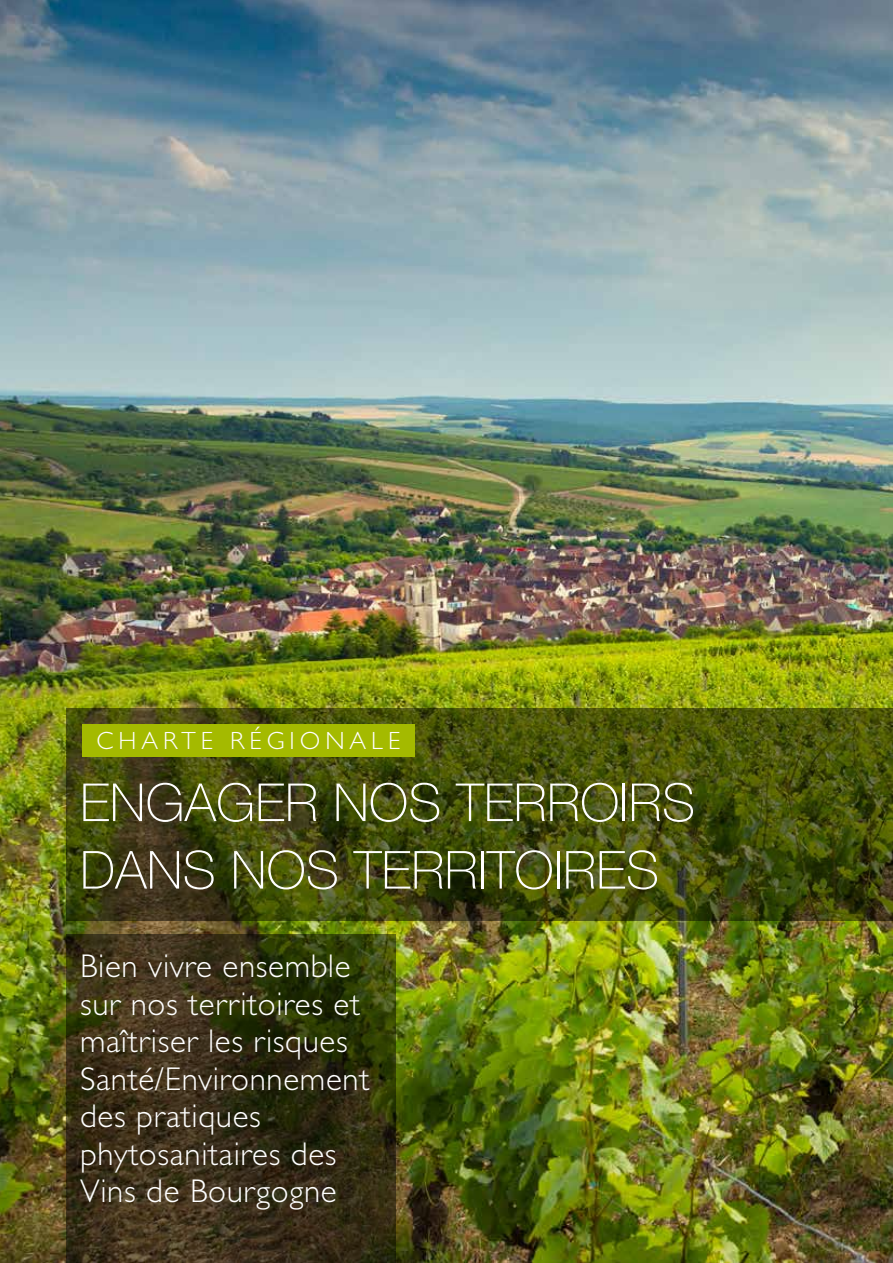
<style>
.page{position:relative;width:893px;height:1263px;background:#fff}
.page>*{position:absolute;margin:0;border:0;box-sizing:border-box;transform-origin:0 0}
.t1{font:100 52.5px/67.5px "Helvetica Neue";letter-spacing:.005em;color:#fff}
.t2{font:300 33px/37.5px "Gill Sans";letter-spacing:.02em;color:#fff}
.t3{font:300 25.05px "Gill Sans";letter-spacing:.2em;color:#fff}
</style>
<div class="page">
<img style="left:0;top:0;width:893px;height:1263px">
<svg style="left:66px;top:708px;width:827px;height:213px;background:#434b0d"></svg>
<svg style="left:66px;top:934px;width:329px;height:329px;background:#363015"></svg>
<div style="left:82px;top:725px;width:333px;height:32px;background:#a4ba00"></div>
<p class="t3" style="left:96px;top:726px;width:305px">CHARTE RÉGIONALE</p>
<h1 class="t1" style="left:80px;top:768px;width:616px">ENGAGER NOS TERROIRS<br>DANS NOS TERRITOIRES</h1>
<p class="t2" style="left:80px;top:948px;width:291px">Bien vivre ensemble sur nos territoires et maîtriser les risques<br>Santé/Environnement des pratiques phytosanitaires des<br>Vins de Bourgogne</p>
</div>
